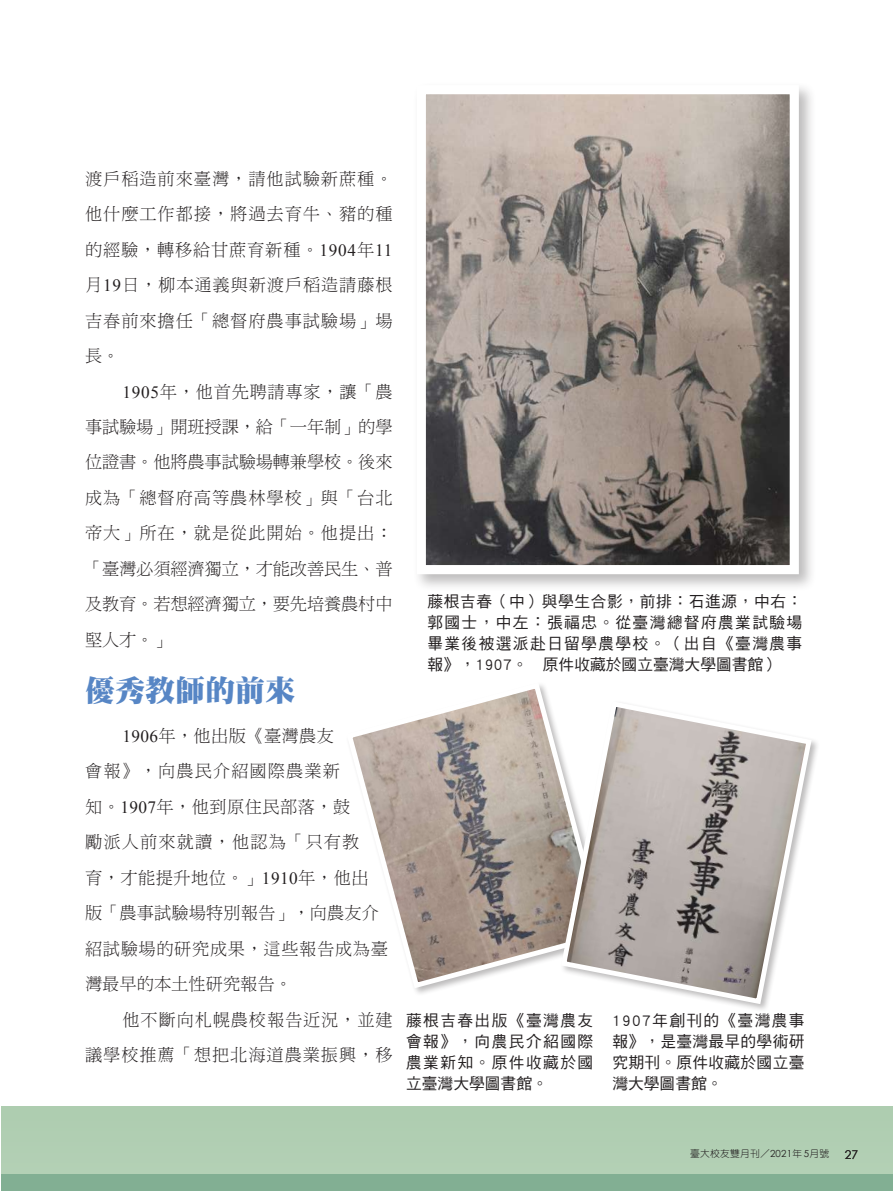
<style>
.page{position:relative;width:893px;height:1191px;background:#fff}
.page>*{position:absolute;margin:0;border:0;box-sizing:border-box;transform-origin:0 0}
.t1{font:30px "DF Ming Std W12";color:#5786c5}
.t2{font:17.25px/35.4px "DF Ming Std W3";letter-spacing:.045em;color:#231f20;text-align:justify}
.t3{font:17.25px/35.4px "DF Ming Std W3";letter-spacing:.025em;color:#231f20}
.t4{font:15.75px/21px "DF Hei Std W5";letter-spacing:.085em;color:#231f20;text-align:justify}
.t5{font:12px "Century Gothic";color:#231f20}
.t6{font:9.75px "DF Yuan Std W3";letter-spacing:.025em;color:#231f20}
.s1{font-family:"Times New Roman"}
.s2{font-family:"Century Gothic"}
</style>
<div class="page">
<div style="left:1px;top:1106px;width:892px;height:83px;background:#aecdb0"></div>
<div style="left:1px;top:1174px;width:892px;height:17px;background:#82af93"></div>
<svg style="left:352px;top:685px;width:206px;height:306px"></svg>
<div style="left:413px;top:81px;width:403px;height:511px;background:#231f20;opacity:.3"></div>
<img style="left:427px;top:95px;width:362px;height:469px">
<div style="left:417px;top:85px;width:382px;height:489px;border:9px solid #fff"></div>
<svg style="left:558px;top:707px;width:256px;height:300px"></svg>
<p class="t2" style="left:85px;top:161px;width:309px">渡戶稻造前來臺灣，請他試驗新蔗種。他什麼工作都接，將過去育牛、豬的種的經驗，轉移給甘蔗育新種。<span class="s1">1904</span>年<span class="s1">11</span>月<span class="s1">19</span>日，柳本通義與新渡戶稻造請藤根吉春前來擔任「總督府農事試驗場」場長。</p>
<p class="t2" style="left:85px;top:373px;width:309px;text-indent:38px"><span class="s1">1905</span>年，他首先聘請專家，讓「農事試驗場」開班授課，給「一年制」的學位證書。他將農事試驗場轉兼學校。後來成為「總督府高等農林學校」與「台北帝大」所在，就是從此開始。他提出：「臺灣必須經濟獨立，才能改善民生、普及教育。若想經濟獨立，要先培養農村中堅人才。」</p>
<h1 class="t1" style="left:85px;top:673px;width:211px">優秀教師的前來</h1>
<p class="t3" style="left:85px;top:718px;width:304px;text-indent:38px"><span class="s1">1906</span>年，他出版《臺灣農友<br>會報》，向農民介紹國際農業新<br>知。<span class="s1">1907</span>年，他到原住民部落，鼓<br>勵派人前來就讀，他認為「只有教<br>育，才能提升地位。」<span class="s1">1910</span>年，他出版「農事試驗場特別報告」，向農友介紹試驗場的研究成果，這些報告成為臺灣最早的本土性研究報告。</p>
<p class="t2" style="left:85px;top:1001px;width:309px;text-align:right">他不斷向札幌農校報告近況，並建<br>議學校推薦「想把北海道農業振興，移</p>
<p class="t4" style="left:427px;top:590px;width:377px">藤根吉春（中）與學生合影，前排：石進源，中右：郭國士，中左：張福忠。從臺灣總督府農業試驗場畢業後被選派赴日留學農學校。（出自《臺灣農事報》，1907。 原件收藏於國立臺灣大學圖書館）</p>
<p class="t4" style="left:406px;top:1009px;width:189px">藤根吉春出版《臺灣農友會報》，向農民介紹國際農業新知。原件收藏於國立臺灣大學圖書館。</p>
<p class="t4" style="left:612px;top:1009px;width:194px">1907年創刊的《臺灣農事報》，是臺灣最早的學術研究期刊。原件收藏於國立臺灣大學圖書館。</p>
<p class="t6" style="left:690px;top:1148px;width:141px">臺大校友雙月刊／<span class="s2">2021</span>年<span class="s2">5</span>月號</p>
<p class="t5" style="left:845px;top:1147px;width:15px">27</p>
</div>
